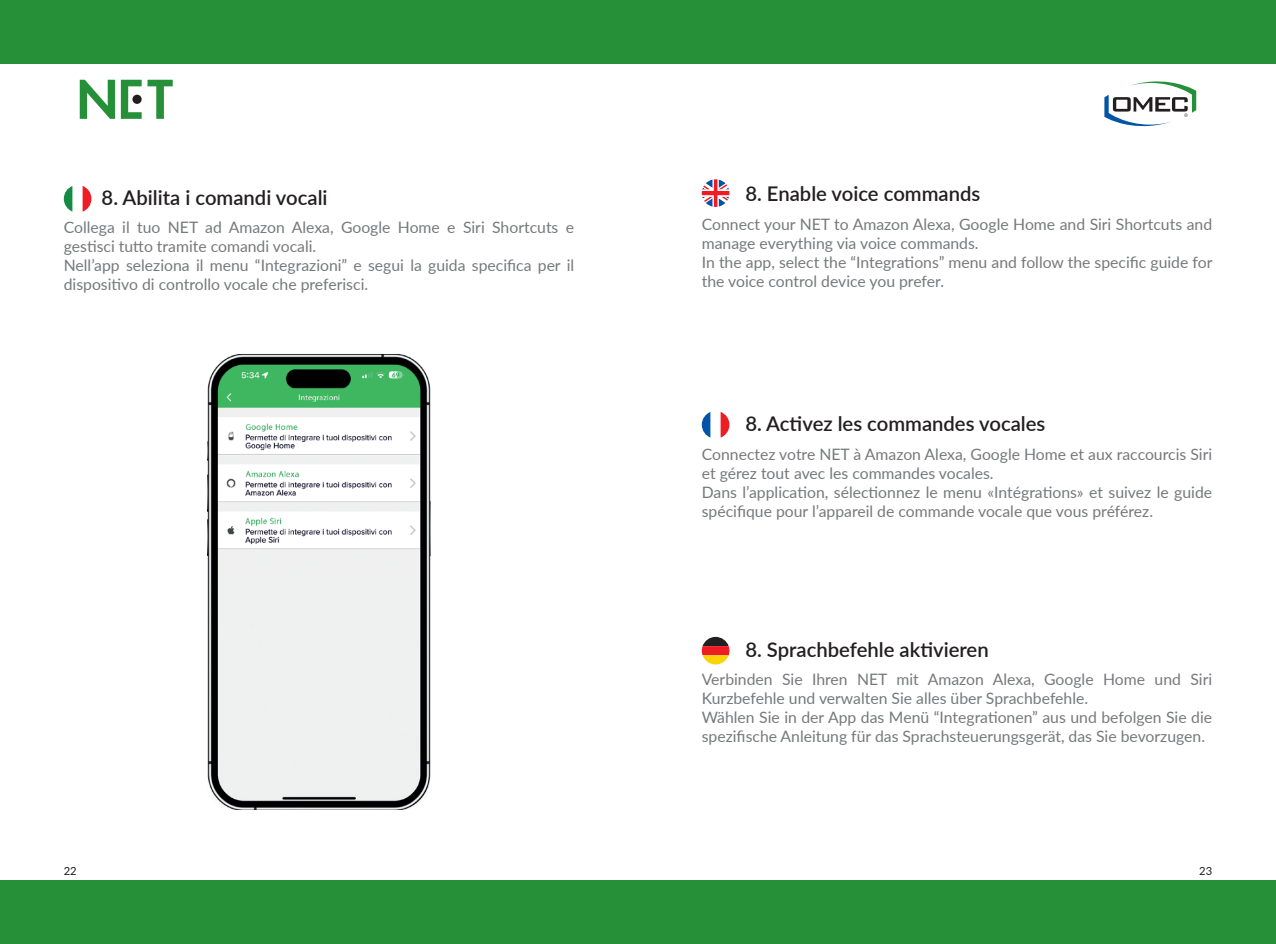
<style>
.page{position:relative;width:1276px;height:944px;background:#fff}
.page>*{position:absolute;margin:0;border:0;box-sizing:border-box;transform-origin:0 0}
.t1{font:600 20.25px "Lato";color:#231f20}
.t2{font:15.75px/19.1px "Lato";color:#76787b}
.t3{font:11.25px "Lato";color:#231f20}
</style>
<div class="page">
<svg style="left:702px;top:637px;width:27px;height:27px"></svg>
<svg style="left:702px;top:412px;width:27px;height:26px"></svg>
<svg style="left:702px;top:179px;width:27px;height:28px"></svg>
<svg style="left:64px;top:186px;width:27px;height:26px"></svg>
<div style="left:0;top:880px;width:1276px;height:64px;background:#269039"></div>
<div style="left:0;top:0;width:1276px;height:64px;background:#269039"></div>
<svg style="left:80px;top:80px;width:35px;height:39px"></svg>
<svg style="left:121px;top:80px;width:52px;height:39px"></svg>
<svg style="left:1104px;top:81px;width:92px;height:46px"></svg>
<img style="left:207px;top:354px;width:224px;height:456px">
<p class="t1" style="left:102px;top:183px;width:227px">8. Abilita i comandi vocali</p>
<p class="t2" style="left:64px;top:217px;width:512px">Collega il tuo NET ad Amazon Alexa, Google Home e Siri Shortcuts e gestisci tutto tramite comandi vocali.<br>Nell’app seleziona il menu “Integrazioni” e segui la guida specifica per il dispositivo di controllo vocale che preferisci.</p>
<p class="t1" style="left:745px;top:179px;width:236px">8. Enable voice commands</p>
<p class="t2" style="left:702px;top:214px;width:512px">Connect your NET to Amazon Alexa, Google Home and Siri Shortcuts and manage everything via voice commands.<br>In the app, select the “Integrations” menu and follow the specific guide for the voice control device you prefer.</p>
<p class="t1" style="left:745px;top:408px;width:301px">8. Activez les commandes vocales</p>
<p class="t2" style="left:702px;top:444px;width:512px">Connectez votre NET à Amazon Alexa, Google Home et aux raccourcis Siri et gérez tout avec les commandes vocales.<br>Dans l’application, sélectionnez le menu «Intégrations» et suivez le guide spécifique pour l’appareil de commande vocale que vous préférez.</p>
<p class="t1" style="left:745px;top:634px;width:245px">8. Sprachbefehle aktivieren</p>
<p class="t2" style="left:702px;top:669px;width:512px">Verbinden Sie Ihren NET mit Amazon Alexa, Google Home und Siri Kurzbefehle und verwalten Sie alles über Sprachbefehle.<br>Wählen Sie in der App das Menü “Integrationen” aus und befolgen Sie die spezifische Anleitung für das Sprachsteuerungsgerät, das Sie bevorzugen.</p>
<p class="t3" style="left:64px;top:863px;width:15px">22</p>
<p class="t3" style="left:1199px;top:863px;width:15px">23</p>
</div>
